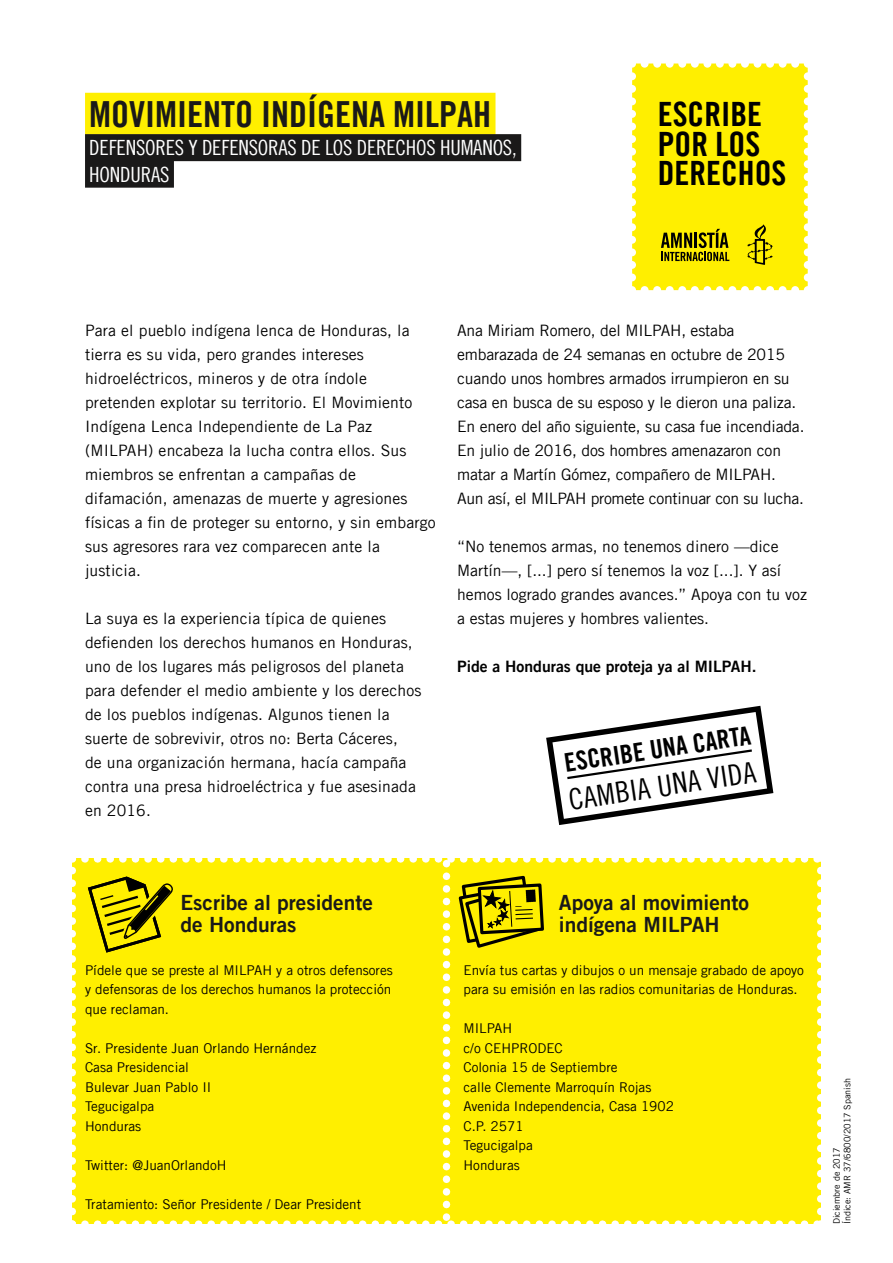
<style>
.page{position:relative;width:893px;height:1263px;background:#fff}
.page>*{position:absolute;margin:0;border:0;box-sizing:border-box;transform-origin:0 0}
._04_Name_-_BACK_-_ye{font:36px "Amnesty Trade Gothic Bd Cn 20";color:#1a1919}
.t1{font:33.6px/29.7px "Amnesty Trade Gothic Bd Cn 20";color:#000}
.t2{font:29.1px "Amnesty Trade Gothic Cn 18";color:#000}
.t3{font:25.95px "Amnesty Trade Gothic Bd Cn 20";color:#000}
.Action_Body_head{font:21px/22.5px "Amnesty Trade Gothic Bd 2";color:#1a1919}
._05_Country_-_BACK_s{font:21px "Amnesty Trade Gothic Cn 18";letter-spacing:-.01em;color:#fff}
.body{font:15.75px/24px "Amnesty Trade Gothic";letter-spacing:.01em;color:#000}
.body-2{font:15.75px/24px "Amnesty Trade Gothic";letter-spacing:-.01em;color:#000}
.body-3{font:15.75px "Amnesty Trade Gothic Bd 2";color:#000}
.Action_body_address{font:13.5px "Amnesty Trade Gothic";color:#000}
.Action_body{font:13.5px/19.5px "Amnesty Trade Gothic";color:#000;text-align:justify}
.body-4{font:9px/10.5px "Amnesty Trade Gothic";color:#000}
</style>
<div class="page">
<svg style="left:632px;top:64px;width:176px;height:226px;background:#f7e809"></svg>
<div style="left:85px;top:93px;width:410px;height:42px;background:#ffef00"></div>
<div style="left:85px;top:134px;width:436px;height:27px;background:#1a1919"></div>
<div style="left:85px;top:161px;width:89px;height:27px;background:#1a1919"></div>
<svg style="left:72px;top:706px;width:749px;height:518px"></svg>
<p class="_04_Name_-_BACK_-_ye" style="left:89px;top:92px;width:403px">MOVIMIENTO INDÍGENA MILPAH</p>
<p class="_05_Country_-_BACK_s" style="left:89px;top:135px;width:429px">DEFENSORES Y DEFENSORAS DE LOS DERECHOS HUMANOS,</p>
<p class="_05_Country_-_BACK_s" style="left:89px;top:162px;width:82px">HONDURAS</p>
<h2 class="t1" style="left:658px;top:99px;width:130px">ESCRIBE<br>POR LOS<br>DERECHOS</h2>
<p class="body" style="left:85px;top:318px;width:352px">Para el pueblo indígena lenca de Honduras, la tierra es su vida, pero grandes intereses hidroeléctricos, mineros y de otra índole pretenden explotar su territorio. El Movimiento Indígena Lenca Independiente de La Paz (MILPAH) encabeza la lucha contra ellos. Sus miembros se enfrentan a campañas de difamación, amenazas de muerte y agresiones físicas a fin de proteger su entorno, y sin embargo sus agresores rara vez comparecen ante la justicia.</p>
<p class="body" style="left:85px;top:606px;width:338px">La suya es la experiencia típica de quienes defienden los derechos humanos en Honduras, uno de los lugares más peligrosos del planeta para defender el medio ambiente y los derechos de los pueblos indígenas. Algunos tienen la suerte de sobrevivir, otros no: Berta Cáceres,<br>de una organización hermana, hacía campaña contra una presa hidroeléctrica y fue asesinada en 2016.</p>
<p class="body-2" style="left:457px;top:318px;width:349px">Ana Miriam Romero, del MILPAH, estaba embarazada de 24 semanas en octubre de 2015 cuando unos hombres armados irrumpieron en su casa en busca de su esposo y le dieron una paliza.<br>En enero del año siguiente, su casa fue incendiada.<br>En julio de 2016, dos hombres amenazaron con matar a Martín Gómez, compañero de MILPAH.<br>Aun así, el MILPAH promete continuar con su lucha.</p>
<p class="body" style="left:457px;top:534px;width:351px">“No tenemos armas, no tenemos dinero —dice Martín—, [...] pero sí tenemos la voz [...]. Y así hemos logrado grandes avances.” Apoya con tu voz a estas mujeres y hombres valientes.</p>
<p class="body-3" style="left:457px;top:657px;width:301px">Pide a Honduras que proteja ya al MILPAH.</p>
<p class="t3" style="left:562px;top:746px;width:190px;rotate:-8deg">ESCRIBE UNA CARTA</p>
<p class="t2" style="left:566px;top:782px;width:191px;rotate:-8deg">CAMBIA UNA VIDA</p>
<p class="Action_Body_head" style="left:180px;top:891px;width:194px">Escribe al presidente de Honduras</p>
<p class="Action_Body_head" style="left:559px;top:891px;width:192px">Apoya al movimiento indígena MILPAH</p>
<p class="Action_body" style="left:85px;top:960px;width:309px">Pídele que se preste al MILPAH y a otros defensores y defensoras de los derechos humanos la protección que reclaman.</p>
<p class="Action_body_address" style="left:85px;top:1040px;width:233px">Sr. Presidente Juan Orlando Hernández</p>
<p class="Action_body_address" style="left:85px;top:1059px;width:105px">Casa Presidencial</p>
<p class="Action_body_address" style="left:85px;top:1079px;width:128px">Bulevar Juan Pablo II</p>
<p class="Action_body_address" style="left:85px;top:1098px;width:71px">Tegucigalpa</p>
<p class="Action_body_address" style="left:85px;top:1118px;width:58px">Honduras</p>
<p class="Action_body_address" style="left:85px;top:1157px;width:143px">Twitter: @JuanOrlandoH</p>
<p class="Action_body_address" style="left:85px;top:1196px;width:278px">Tratamiento: Señor Presidente / Dear President</p>
<p class="Action_body" style="left:463px;top:960px;width:342px">Envía tus cartas y dibujos o un mensaje grabado de apoyo para su emisión en las radios comunitarias de Honduras.</p>
<p class="Action_body_address" style="left:463px;top:1020px;width:50px">MILPAH</p>
<p class="Action_body_address" style="left:463px;top:1040px;width:101px">c/o CEHPRODEC</p>
<p class="Action_body_address" style="left:463px;top:1059px;width:156px">Colonia 15 de Septiembre</p>
<p class="Action_body_address" style="left:463px;top:1079px;width:189px">calle Clemente Marroquín Rojas</p>
<p class="Action_body_address" style="left:463px;top:1098px;width:212px">Avenida Independencia, Casa 1902</p>
<p class="Action_body_address" style="left:463px;top:1118px;width:62px">C.P. 2571</p>
<p class="Action_body_address" style="left:463px;top:1137px;width:71px">Tegucigalpa</p>
<p class="Action_body_address" style="left:463px;top:1157px;width:58px">Honduras</p>
<p class="body-4" style="left:831px;top:1224px;width:147px;rotate:-90deg">Diciembre de 2017<br>Índice: AMR 37/6800/2017 Spanish</p>
</div>
